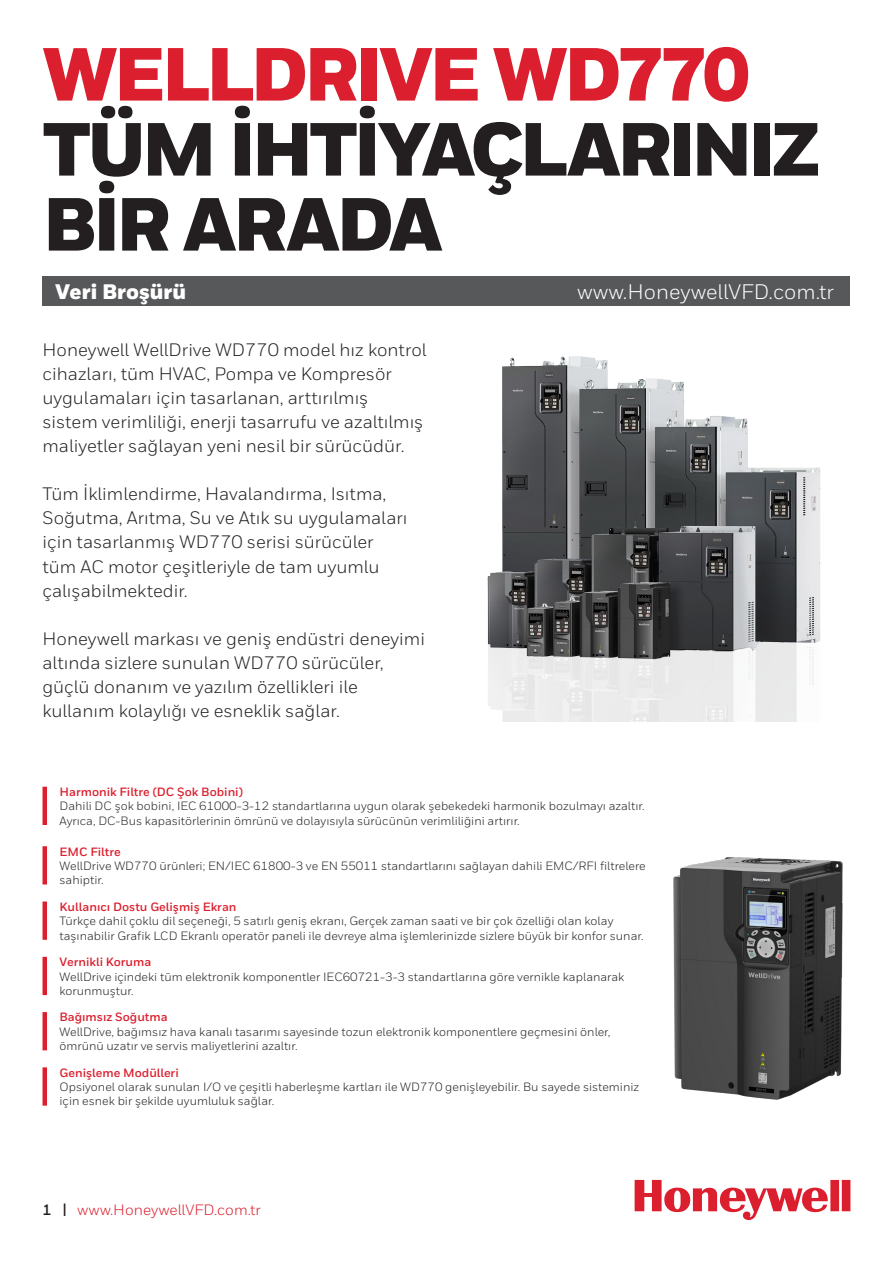
<style>
.page{position:relative;width:893px;height:1263px;background:#fff}
.page>*{position:absolute;margin:0;border:0;box-sizing:border-box;transform-origin:0 0}
.Title_50_40__J{font:900 75px/75px "Honeywell Sans";letter-spacing:-.055em;color:#231f20}
.Title_50_40__J-2{font:900 75px "Honeywell Sans";letter-spacing:-.055em;color:#dc1f2e}
.t1{font:21px "Honeywell Sans";color:#fff}
.t2{font:900 21px "Honeywell Sans";color:#fff}
.t3{font:18px/24px "Honeywell Sans";color:#231f20}
.t4{font:15px "Honeywell Sans";color:#dc1f2e}
.t5{font:12px/14.4px "Honeywell Sans";color:#231f20}
.t6{font:700 12px "Honeywell Sans";color:#dc1f2e}
.s1{font-weight:700;color:#231f20}
</style>
<div class="page">
<svg style="left:635px;top:1180px;width:215px;height:40px"></svg>
<img style="left:673px;top:857px;width:170px;height:243px">
<div style="left:43px;top:276px;width:807px;height:30px;background:#57585a"></div>
<hr style="left:43px;top:787px;width:4px;height:38px;background:#dc1f2e">
<hr style="left:43px;top:846px;width:4px;height:38px;background:#dc1f2e">
<hr style="left:43px;top:901px;width:4px;height:39px;background:#dc1f2e">
<hr style="left:43px;top:957px;width:4px;height:38px;background:#dc1f2e">
<hr style="left:43px;top:1012px;width:4px;height:38px;background:#dc1f2e">
<hr style="left:43px;top:1067px;width:4px;height:39px;background:#dc1f2e">
<img style="left:487px;top:356px;width:333px;height:365px">
<p class="Title_50_40__J-2" style="left:43px;top:28px;width:709px">WELLDRIVE WD770</p>
<p class="Title_50_40__J" style="left:43px;top:115px;width:779px">TÜM İHTİYAÇLARINIZ<br>BİR ARADA</p>
<p class="t2" style="left:55px;top:279px;width:132px">Veri Broşürü</p>
<p class="t3" style="left:43px;top:338px;width:385px">Honeywell WellDrive WD770 model hız kontrol cihazları, tüm HVAC, Pompa ve Kompresör uygulamaları için tasarlanan, arttırılmış sistem verimliliği, enerji tasarrufu ve azaltılmış maliyetler sağlayan yeni nesil bir sürücüdür.</p>
<p class="t3" style="left:43px;top:482px;width:366px">Tüm İklimlendirme, Havalandırma, Isıtma, Soğutma, Arıtma, Su ve Atık su uygulamaları için tasarlanmış WD770 serisi sürücüler tüm AC motor çeşitleriyle de tam uyumlu çalışabilmektedir.</p>
<p class="t3" style="left:43px;top:626px;width:384px">Honeywell markası ve geniş endüstri deneyimi altında sizlere sunulan WD770 sürücüler, güçlü donanım ve yazılım özellikleri ile kullanım kolaylığı ve esneklik sağlar.</p>
<p class="t1" style="left:577px;top:279px;width:258px">www.HoneywellVFD.com.tr</p>
<p class="t6" style="left:60px;top:784px;width:185px">Harmonik Filtre (DC Şok Bobini)</p>
<p class="t5" style="left:60px;top:799px;width:587px">Dahili DC şok bobini, IEC 61000-3-12 standartlarına uygun olarak şebekedeki harmonik bozulmayı azaltır.<br>Ayrıca, DC-Bus kapasitörlerinin ömrünü ve dolayısıyla sürücünün verimliliğini artırır.</p>
<p class="t6" style="left:60px;top:844px;width:63px">EMC Filtre</p>
<p class="t5" style="left:60px;top:859px;width:588px">WellDrive WD770 ürünleri; EN/IEC 61800-3 ve EN 55011 standartlarını sağlayan dahili EMC/RFI filtrelere sahiptir.</p>
<p class="t6" style="left:60px;top:899px;width:178px">Kullanıcı Dostu Gelişmiş Ekran</p>
<p class="t5" style="left:60px;top:914px;width:586px">Türkçe dahil çoklu dil seçeneği, 5 satırlı geniş ekranı, Gerçek zaman saati ve bir çok özelliği olan kolay taşınabilir Grafik LCD Ekranlı operatör paneli ile devreye alma işlemlerinizde sizlere büyük bir konfor sunar.</p>
<p class="t6" style="left:60px;top:955px;width:93px">Vernikli Koruma</p>
<p class="t5" style="left:60px;top:969px;width:566px">WellDrive içindeki tüm elektronik komponentler IEC60721-3-3 standartlarına göre vernikle kaplanarak korunmuştur.</p>
<p class="t6" style="left:60px;top:1010px;width:110px">Bağımsız Soğutma</p>
<p class="t5" style="left:60px;top:1024px;width:552px">WellDrive, bağımsız hava kanalı tasarımı sayesinde tozun elektronik komponentlere geçmesini önler, ömrünü uzatır ve servis maliyetlerini azaltır.</p>
<p class="t6" style="left:60px;top:1065px;width:121px">Genişleme Modülleri</p>
<p class="t5" style="left:60px;top:1080px;width:581px">Opsiyonel olarak sunulan I/O ve çeşitli haberleşme kartları ile WD770 genişleyebilir. Bu sayede sisteminiz için esnek bir şekilde uyumluluk sağlar.</p>
<p class="t4" style="left:43px;top:1201px;width:220px"><span class="s1">1 |</span> www.HoneywellVFD.com.tr</p>
</div>
